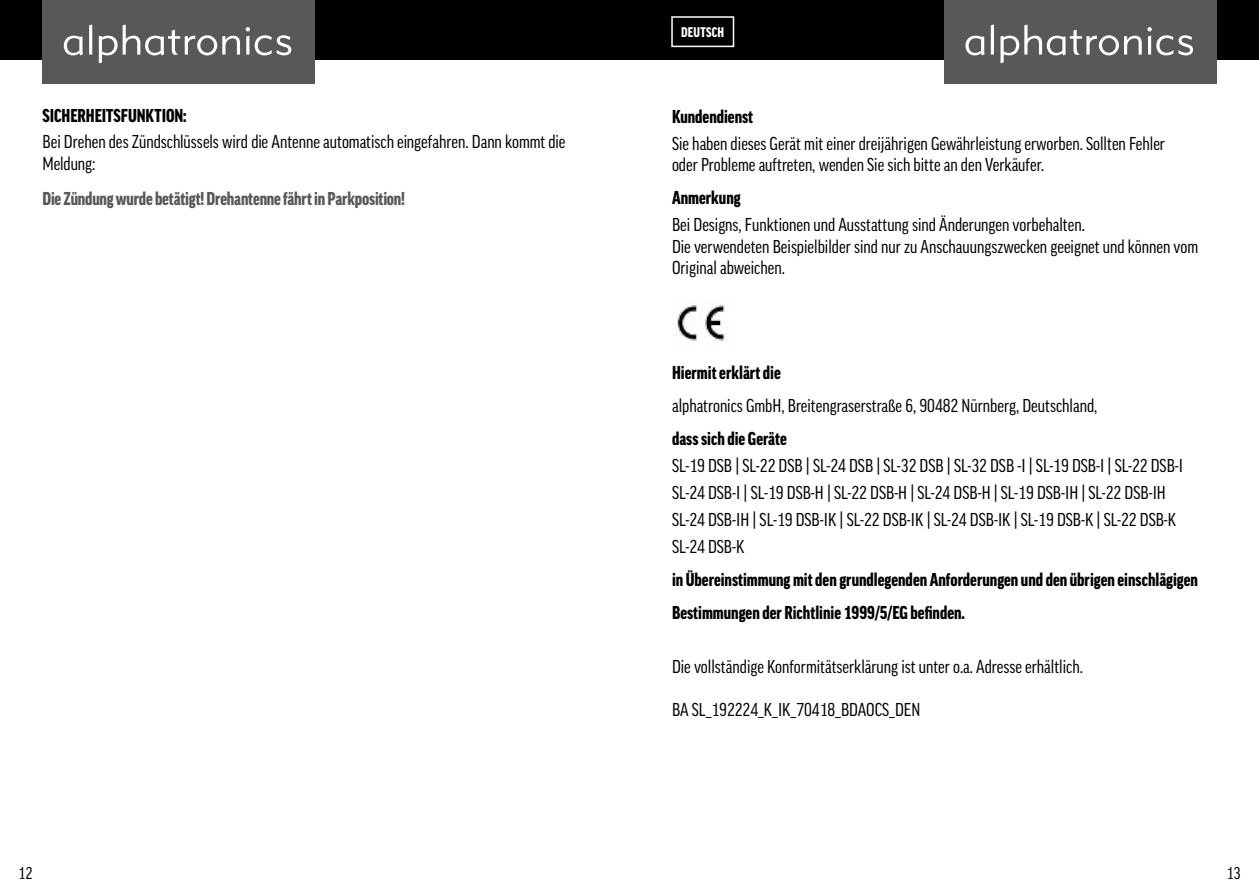
<style>
.page{position:relative;width:1259px;height:893px;background:#fff}
.page>*{position:absolute;margin:0;border:0;box-sizing:border-box;transform-origin:0 0}
.t1{font:condensed 18px/21.6px "Good";color:#000}
.t2{font:900 condensed 18px/33px "Good";color:#000}
.t3{font:900 condensed 18px "Good";letter-spacing:-.01em;color:#58585a}
.t4{font:condensed 16.5px "Good";color:#000}
.t5{font:900 condensed 13.5px "Good";letter-spacing:.015em;color:#fff}
</style>
<div class="page">
<div style="left:0;top:0;width:308px;height:60px;background:#000"></div>
<div style="left:308px;top:0;width:321px;height:60px;background:#000"></div>
<div style="left:629px;top:0;width:321px;height:60px;background:#000"></div>
<div style="left:950px;top:0;width:309px;height:60px;background:#000"></div>
<div style="left:43px;top:0;width:272px;height:84px;background:#58585a"></div>
<svg style="left:64px;top:36px;width:19px;height:19px"></svg>
<svg style="left:89px;top:25px;width:3px;height:30px"></svg>
<svg style="left:99px;top:25px;width:141px;height:38px"></svg>
<svg style="left:246px;top:27px;width:45px;height:28px"></svg>
<div style="left:944px;top:0;width:272px;height:84px;background:#58585a"></div>
<svg style="left:965px;top:36px;width:19px;height:19px"></svg>
<svg style="left:990px;top:25px;width:4px;height:30px"></svg>
<svg style="left:1000px;top:25px;width:141px;height:38px"></svg>
<svg style="left:1147px;top:27px;width:46px;height:28px"></svg>
<div style="left:671px;top:16px;width:63px;height:31px;border:2px solid #fff"></div>
<img style="left:675px;top:303px;width:53px;height:39px">
<p class="t2" style="left:43px;top:100px;width:146px">SICHERHEITSFUNKTION:</p>
<p class="t1" style="left:43px;top:131px;width:524px">Bei Drehen des Zündschlüssels wird die Antenne automatisch eingefahren. Dann kommt die<br>Meldung:</p>
<p class="t3" style="left:43px;top:189px;width:364px">Die Zündung wurde betätigt! Drehantenne fährt in Parkposition!</p>
<p class="t5" style="left:681px;top:25px;width:44px">DEUTSCH</p>
<p class="t2" style="left:672px;top:100px;width:83px">Kundendienst</p>
<p class="t1" style="left:672px;top:132px;width:494px">Sie haben dieses Gerät mit einer dreijährigen Gewährleistung erworben. Sollten Fehler oder Probleme auftreten, wenden Sie sich bitte an den Verkäufer.</p>
<p class="t2" style="left:672px;top:181px;width:70px">Anmerkung</p>
<p class="t1" style="left:672px;top:214px;width:527px">Bei Designs, Funktionen und Ausstattung sind Änderungen vorbehalten.<br>Die verwendeten Beispielbilder sind nur zu Anschauungszwecken geeignet und können vom<br>Original abweichen.</p>
<p class="t2" style="left:672px;top:356px;width:110px">Hiermit erklärt die</p>
<p class="t1" style="left:672px;top:395px;width:427px">alphatronics GmbH, Breitengraserstraße 6, 90482 Nürnberg, Deutschland,</p>
<p class="t2" style="left:672px;top:422px;width:116px">dass sich die Geräte</p>
<p class="t1" style="left:672px;top:452px;width:512px;line-height:27px">SL-19 DSB | SL-22 DSB | SL-24 DSB | SL-32 DSB | SL-32 DSB -I | SL-19 DSB-I | SL-22 DSB-I SL-24 DSB-I | SL-19 DSB-H | SL-22 DSB-H | SL-24 DSB-H | SL-19 DSB-IH | SL-22 DSB-IH SL-24 DSB-IH | SL-19 DSB-IK | SL-22 DSB-IK | SL-24 DSB-IK | SL-19 DSB-K | SL-22 DSB-K SL-24 DSB-K</p>
<p class="t2" style="left:672px;top:563px;width:527px">in Übereinstimmung mit den grundlegenden Anforderungen und den übrigen einschlägigen<br>Bestimmungen der Richtlinie 1999/5/EG befinden.</p>
<p class="t1" style="left:672px;top:656px;width:412px">Die vollständige Konformitätserklärung ist unter o.a. Adresse erhältlich.</p>
<p class="t1" style="left:672px;top:699px;width:250px">BA SL_192224_K_IK_70418_BDAOCS_DEN</p>
<p class="t4" style="left:18px;top:864px;width:16px">12</p>
<p class="t4" style="left:1226px;top:864px;width:16px">13</p>
</div>
